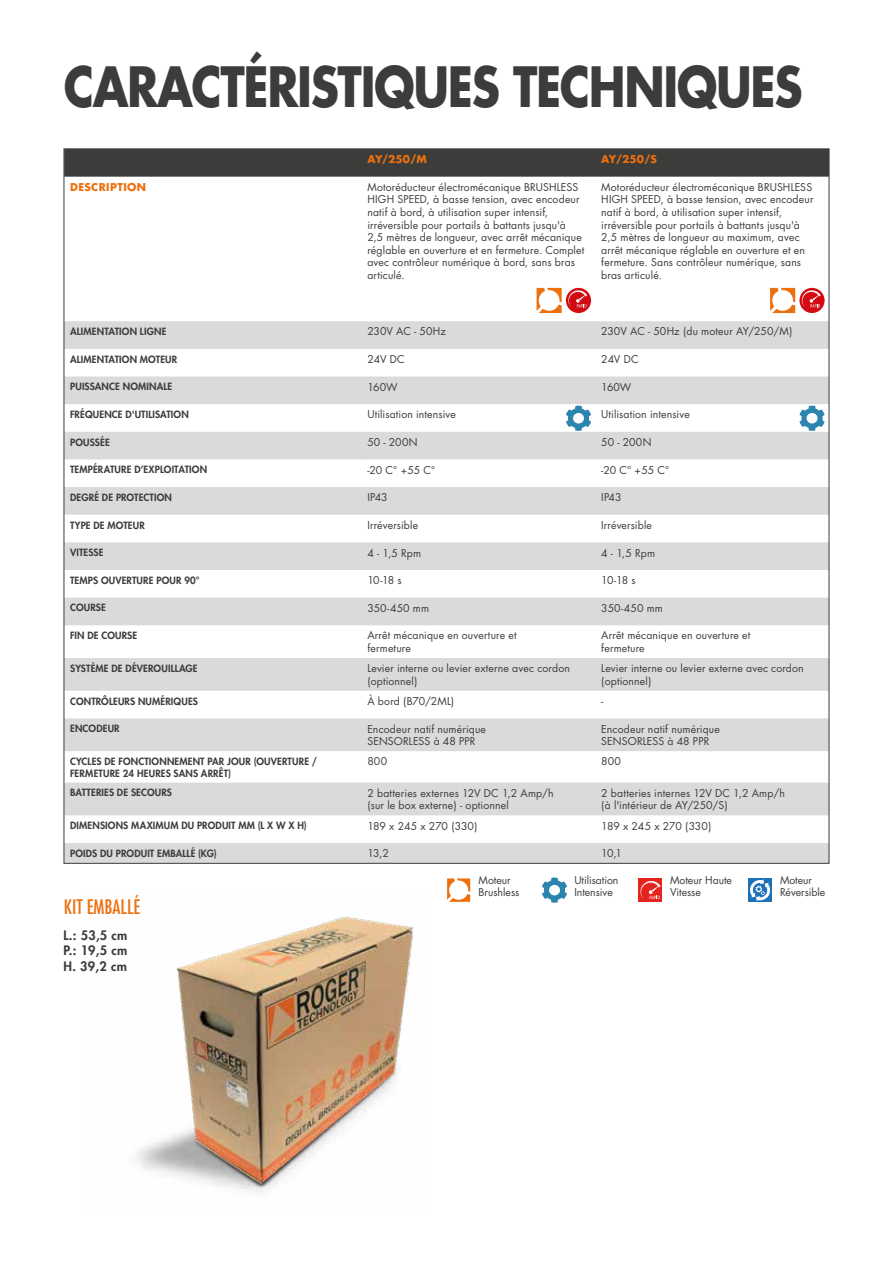
<style>
.page{position:relative;width:893px;height:1263px;background:#fff}
.page>*{position:absolute;margin:0;border:0;box-sizing:border-box;transform-origin:0 0}
.t1{font:700 54px "Futura";letter-spacing:-.03em;color:#3c3c3b;scale:.85 1}
.t2{font:condensed 19.5px "Futura";color:#ed700f}
.t3{font:800 12.75px/15.3px "Futura";letter-spacing:.02em;color:#3c3c3b;text-align:justify}
.t4{font:10.5px/12.6px "Futura";letter-spacing:.01em;color:#3c3c3b}
.t5{font:700 10.5px "Futura";letter-spacing:.03em;color:#ed700f}
.t6{font:800 9.75px/11.7px "Futura";letter-spacing:.015em;color:#3c3c3b}
</style>
<div class="page">
<img style="left:137px;top:917px;width:277px;height:275px">
<div style="left:66px;top:151px;width:761px;height:26px;background:#3c3c3b"></div>
<svg style="left:66px;top:321px;width:761px;height:540px;fill:#dadada"></svg>
<svg style="left:770px;top:288px;width:25px;height:25px"></svg>
<svg style="left:799px;top:288px;width:26px;height:25px"></svg>
<svg style="left:802px;top:290px;width:19px;height:17px"></svg>
<svg style="left:537px;top:288px;width:25px;height:25px"></svg>
<div style="left:566px;top:288px;width:25px;height:25px;background:#d20a11;border-radius:50%"></div>
<svg style="left:568px;top:290px;width:19px;height:17px"></svg>
<svg style="left:799px;top:406px;width:26px;height:25px"></svg>
<svg style="left:566px;top:406px;width:25px;height:25px"></svg>
<svg style="left:470px;top:878px;width:1px;height:24px"></svg>
<svg style="left:447px;top:878px;width:23px;height:24px"></svg>
<svg style="left:638px;top:878px;width:1px;height:24px"></svg>
<div style="left:639px;top:878px;width:23px;height:24px;background:#e52420"></div>
<svg style="left:640px;top:881px;width:21px;height:18px"></svg>
<div style="left:748px;top:878px;width:24px;height:24px;background:#1d71b8"></div>
<svg style="left:750px;top:879px;width:21px;height:22px"></svg>
<svg style="left:542px;top:877px;width:25px;height:26px"></svg>
<h1 class="t1" style="left:64px;top:51px;width:871px">CARACTÉRISTIQUES TECHNIQUES</h1>
<p class="t5" style="left:367px;top:152px;width:61px">AY/250/M</p>
<p class="t5" style="left:601px;top:152px;width:57px">AY/250/S</p>
<p class="t5" style="left:70px;top:180px;width:77px">DESCRIPTION</p>
<p class="t4" style="left:367px;top:181px;width:218px">Motoréducteur électromécanique BRUSHLESS HIGH SPEED, à basse tension, avec encodeur natif à bord, à utilisation super intensif, irréversible pour portails à battants jusqu'à 2,5 mètres de longueur, avec arrêt mécanique réglable en ouverture et en fermeture. Complet avec contrôleur numérique à bord, sans bras articulé.</p>
<p class="t4" style="left:601px;top:181px;width:214px">Motoréducteur électromécanique BRUSHLESS HIGH SPEED, à basse tension, avec encodeur natif à bord, à utilisation super intensif, irréversible pour portails à battants jusqu'à 2,5 mètres de longueur au maximum, avec arrêt mécanique réglable en ouverture et en fermeture. Sans contrôleur numérique, sans bras articulé.</p>
<p class="t6" style="left:70px;top:325px;width:98px">ALIMENTATION LIGNE</p>
<p class="t4" style="left:367px;top:325px;width:80px">230V AC - 50Hz</p>
<p class="t4" style="left:601px;top:325px;width:193px">230V AC - 50Hz (du moteur AY/250/M)</p>
<p class="t6" style="left:70px;top:353px;width:109px">ALIMENTATION MOTEUR</p>
<p class="t4" style="left:367px;top:353px;width:39px">24V DC</p>
<p class="t4" style="left:601px;top:353px;width:39px">24V DC</p>
<p class="t6" style="left:70px;top:381px;width:104px">PUISSANCE NOMINALE</p>
<p class="t4" style="left:367px;top:381px;width:32px">160W</p>
<p class="t4" style="left:601px;top:381px;width:32px">160W</p>
<p class="t6" style="left:70px;top:408px;width:120px">FRÉQUENCE D'UTILISATION</p>
<p class="t4" style="left:367px;top:408px;width:90px">Utilisation intensive</p>
<p class="t4" style="left:601px;top:408px;width:90px">Utilisation intensive</p>
<p class="t6" style="left:70px;top:436px;width:41px">POUSSÉE</p>
<p class="t4" style="left:367px;top:436px;width:52px">50 - 200N</p>
<p class="t4" style="left:601px;top:436px;width:52px">50 - 200N</p>
<p class="t6" style="left:70px;top:464px;width:138px">TEMPÉRATURE D’EXPLOITATION</p>
<p class="t4" style="left:367px;top:463px;width:70px">-20 C° +55 C°</p>
<p class="t4" style="left:601px;top:463px;width:70px">-20 C° +55 C°</p>
<p class="t6" style="left:70px;top:491px;width:103px">DEGRÉ DE PROTECTION</p>
<p class="t4" style="left:367px;top:491px;width:22px">IP43</p>
<p class="t4" style="left:601px;top:491px;width:22px">IP43</p>
<p class="t6" style="left:70px;top:519px;width:76px">TYPE DE MOTEUR</p>
<p class="t4" style="left:367px;top:519px;width:52px">Irréversible</p>
<p class="t4" style="left:601px;top:519px;width:52px">Irréversible</p>
<p class="t6" style="left:70px;top:546px;width:35px">VITESSE</p>
<p class="t4" style="left:367px;top:546px;width:55px">4 - 1,5 Rpm</p>
<p class="t4" style="left:601px;top:546px;width:55px">4 - 1,5 Rpm</p>
<p class="t6" style="left:70px;top:574px;width:131px">TEMPS OUVERTURE POUR 90°</p>
<p class="t4" style="left:367px;top:574px;width:36px">10-18 s</p>
<p class="t4" style="left:601px;top:574px;width:36px">10-18 s</p>
<p class="t6" style="left:70px;top:602px;width:37px">COURSE</p>
<p class="t4" style="left:367px;top:602px;width:63px">350-450 mm</p>
<p class="t4" style="left:601px;top:602px;width:63px">350-450 mm</p>
<p class="t6" style="left:70px;top:629px;width:69px">FIN DE COURSE</p>
<p class="t4" style="left:367px;top:629px;width:151px">Arrêt mécanique en ouverture et fermeture</p>
<p class="t4" style="left:601px;top:629px;width:151px">Arrêt mécanique en ouverture et fermeture</p>
<p class="t6" style="left:70px;top:662px;width:129px">SYSTÈME DE DÉVEROUILLAGE</p>
<p class="t4" style="left:367px;top:662px;width:204px">Levier interne ou levier externe avec cordon (optionnel)</p>
<p class="t4" style="left:601px;top:662px;width:204px">Levier interne ou levier externe avec cordon (optionnel)</p>
<p class="t6" style="left:70px;top:695px;width:129px">CONTRÔLEURS NUMÉRIQUES</p>
<p class="t4" style="left:367px;top:695px;width:88px">À bord (B70/2ML)</p>
<p class="t4" style="left:601px;top:695px;width:4px">-</p>
<p class="t6" style="left:70px;top:722px;width:51px">ENCODEUR</p>
<p class="t4" style="left:367px;top:722px;width:120px">Encodeur natif numérique<br>SENSORLESS à 48 PPR</p>
<p class="t4" style="left:601px;top:722px;width:120px">Encodeur natif numérique<br>SENSORLESS à 48 PPR</p>
<p class="t6" style="left:70px;top:755px;width:248px">CYCLES DE FONCTIONNEMENT PAR JOUR (OUVERTURE /<br>FERMETURE 24 HEURES SANS ARRÊT)</p>
<p class="t4" style="left:367px;top:755px;width:21px">800</p>
<p class="t4" style="left:601px;top:755px;width:21px">800</p>
<p class="t6" style="left:70px;top:787px;width:103px">BATTERIES DE SECOURS</p>
<p class="t4" style="left:367px;top:787px;width:188px">2 batteries externes 12V DC 1,2 Amp/h (sur le box externe) - optionnel</p>
<p class="t4" style="left:601px;top:787px;width:185px">2 batteries internes 12V DC 1,2 Amp/h (à l'intérieur de AY/250/S)</p>
<p class="t6" style="left:70px;top:819px;width:238px">DIMENSIONS MAXIMUM DU PRODUIT MM (L X W X H)</p>
<p class="t4" style="left:367px;top:819px;width:112px">189 x 245 x 270 (330)</p>
<p class="t4" style="left:601px;top:819px;width:112px">189 x 245 x 270 (330)</p>
<p class="t6" style="left:70px;top:847px;width:148px">POIDS DU PRODUIT EMBALLÉ (KG)</p>
<p class="t4" style="left:367px;top:847px;width:23px">13,2</p>
<p class="t4" style="left:601px;top:847px;width:22px">10,1</p>
<h2 class="t2" style="left:64px;top:894px;width:78px">KIT EMBALLÉ</h2>
<p class="t3" style="left:64px;top:927px;width:65px">L.: 53,5 cm P.: 19,5 cm H. 39,2 cm</p>
<p class="t4" style="left:574px;top:875px;width:46px;line-height:12px">Utilisation<br>Intensive</p>
<p class="t4" style="left:479px;top:875px;width:42px;line-height:12px">Moteur<br>Brushless</p>
<p class="t4" style="left:670px;top:875px;width:63px;line-height:12px">Moteur Haute<br>Vitesse</p>
<p class="t4" style="left:780px;top:875px;width:47px;line-height:12px">Moteur<br>Réversible</p>
</div>
